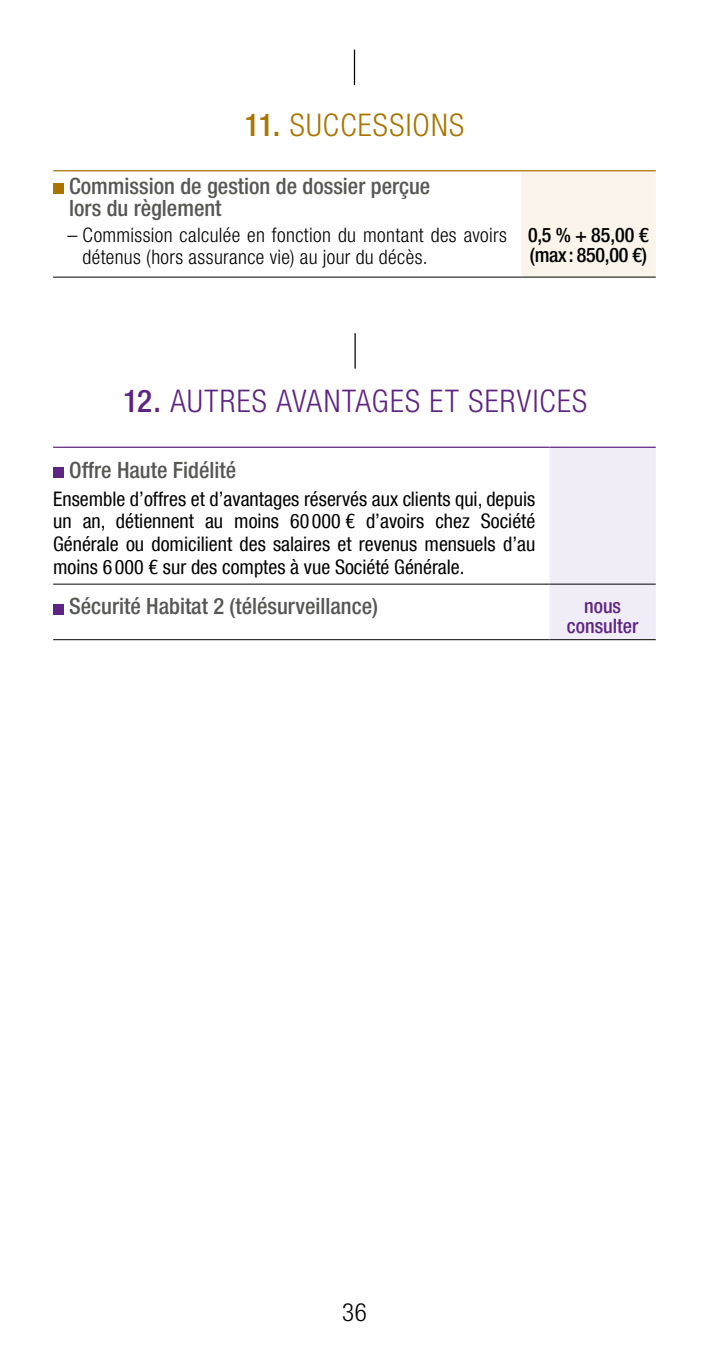
<style>
.page{position:relative;width:709px;height:1347px;background:#fff}
.page>*{position:absolute;margin:0;border:0;box-sizing:border-box;transform-origin:0 0}
.t1{font:300 condensed 31.25px "Helvetica Neue LT Com";letter-spacing:.04em;color:#5e2483}
.t2{font:300 condensed 31.25px "Helvetica Neue LT Com";letter-spacing:.04em;color:#a97500}
.t3{font:300 condensed 25px "Helvetica Neue LT Com";color:#000}
.t4{font:500 condensed 22.5px/22.5px "Helvetica Neue LT Com";color:#575756}
.t5{font:condensed 20px/22.5px "Helvetica Neue LT Com";color:#000;text-align:justify}
.t6{font:300 condensed 20px/22.5px "Helvetica Neue LT Com";letter-spacing:.02em;color:#000}
.t7{font:500 condensed 20px/20px "Helvetica Neue LT Com";letter-spacing:-.015em;color:#000}
.t8{font:500 condensed 20px/20px "Helvetica Neue LT Com";color:#5e2483;text-align:center}
.s1{font-weight:500}
</style>
<div class="page">
<hr style="left:354px;top:50px;width:1px;height:35px;background:#000">
<hr style="left:354px;top:333px;width:2px;height:36px;background:#000">
<div style="left:521px;top:171px;width:135px;height:106px;background:#faf4eb"></div>
<hr style="left:53px;top:277px;width:468px;height:1px;background:#000">
<hr style="left:521px;top:277px;width:135px;height:1px;background:#000">
<hr style="left:53px;top:170px;width:468px;height:1px;background:#a97500">
<hr style="left:521px;top:170px;width:135px;height:1px;background:#a97500">
<div style="left:53px;top:183px;width:11px;height:11px;background:#a97500"></div>
<div style="left:549px;top:448px;width:107px;height:191px;background:#f1edf7"></div>
<hr style="left:53px;top:583px;width:496px;height:1px;background:#000">
<hr style="left:549px;top:583px;width:107px;height:1px;background:#000">
<hr style="left:53px;top:639px;width:496px;height:1px;background:#000">
<hr style="left:549px;top:639px;width:107px;height:1px;background:#000">
<hr style="left:53px;top:446px;width:496px;height:2px;background:#5e2483">
<hr style="left:549px;top:446px;width:107px;height:2px;background:#5e2483">
<div style="left:53px;top:467px;width:11px;height:10px;background:#5e2483"></div>
<div style="left:53px;top:604px;width:11px;height:10px;background:#5e2483"></div>
<h1 class="t2" style="left:245px;top:107px;width:221px"><span class="s1">11.</span> SUCCESSIONS</h1>
<p class="t4" style="left:69px;top:174px;width:362px">Commission de gestion de dossier perçue lors du règlement</p>
<p class="t6" style="left:83px;top:223px;width:426px;text-indent:-15px">– Commission calculée en fonction du montant des avoirs détenus (hors assurance vie) au jour du décès.</p>
<p class="t7" style="left:528px;top:224px;width:122px">0,5 % + 85,00 € (max: 850,00 €)</p>
<h1 class="t1" style="left:123px;top:383px;width:465px"><span class="s1">12.</span> AUTRES AVANTAGES ET SERVICES</h1>
<p class="t4" style="left:69px;top:458px;width:168px">Offre Haute Fidélité</p>
<p class="t5" style="left:53px;top:487px;width:483px">Ensemble d’offres et d’avantages réservés aux clients qui, depuis un an, détiennent au moins 60 000 € d’avoirs chez Société Générale ou domicilient des salaires et revenus mensuels d’au moins 6 000 € sur des comptes à vue Société Générale.</p>
<p class="t4" style="left:69px;top:595px;width:310px">Sécurité Habitat 2 (télésurveillance)</p>
<p class="t8" style="left:567px;top:595px;width:73px">nous consulter</p>
<p class="t3" style="left:342px;top:1298px;width:26px">36</p>
</div>
